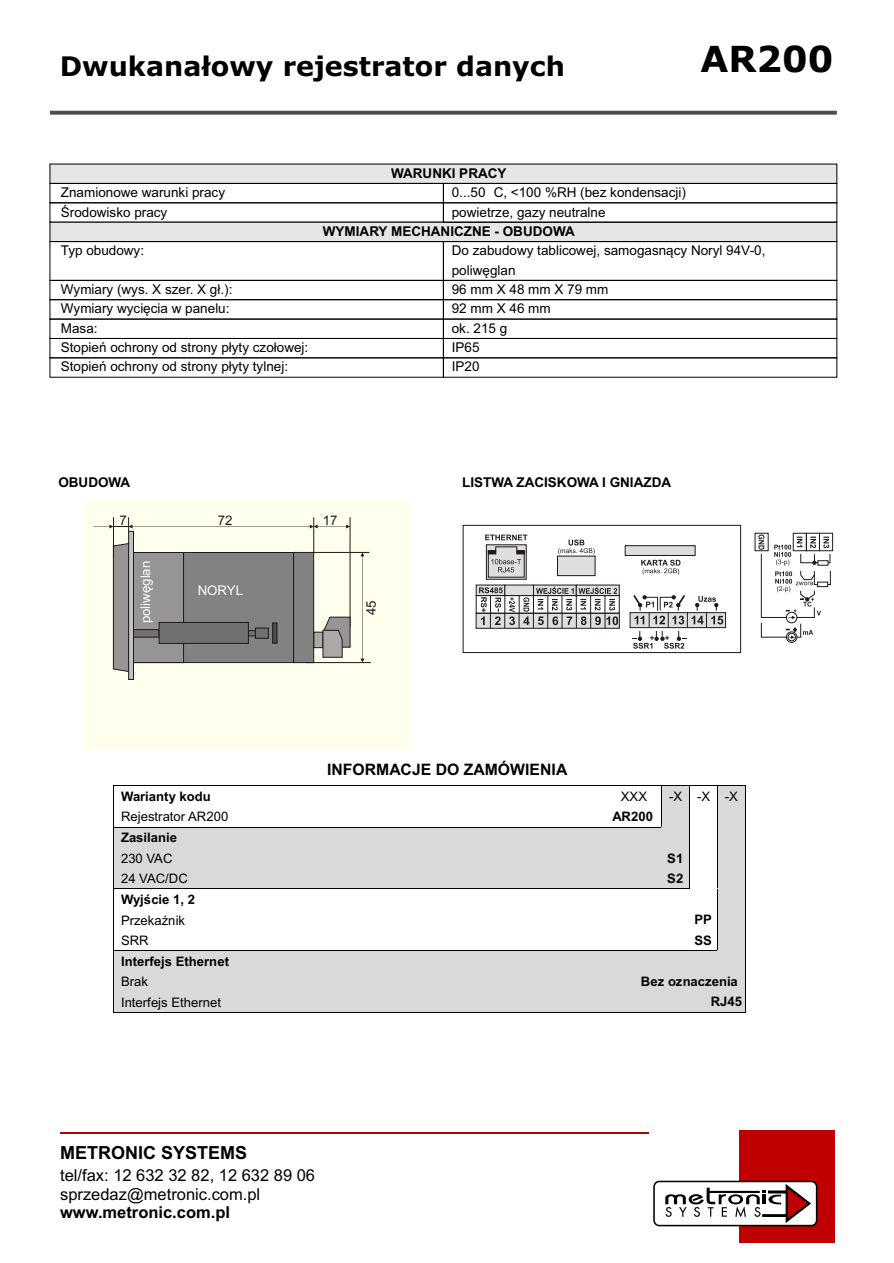
<style>
.page{position:relative;width:894px;height:1263px;background:#fff}
.page>*{position:absolute;margin:0;border:0;box-sizing:border-box;transform-origin:0 0}
.t1{font:700 36px "Verdana";color:#000}
.t2{font:700 27px "Verdana";color:#000}
.t3{font:700 18px "Arial";color:#000}
.t4{font:16.5px/18.5px "Arial";color:#000}
.t5{font:700 16.5px "Arial";color:#000}
.t6{font:700 15.75px "Arial";color:#000}
.t7{font:13.5px/19.4px "Arial";color:#000}
.t8{font:700 13.5px "Arial";color:#000}
.t9{font:13.2px "Arial";color:#fff}
.t10{font:13.2px "Arial";color:#1f1a17}
.t11{font:700 13.05px "Arial";color:#000}
.t12{font:13.05px "Arial";color:#000}
</style>
<div class="page">
<svg style="left:50px;top:111px;width:787px;height:4px;background:#5b5b5b"></svg>
<div style="left:739px;top:1130px;width:95px;height:113px;background:#bf0000"></div>
<svg style="left:653px;top:1181px;width:164px;height:45px"></svg>
<hr style="left:60px;top:1132px;width:589px;height:2px;background:#b00000">
<div style="left:84px;top:500px;width:328px;height:249px;background:#ffffed"></div>
<div style="left:129px;top:553px;width:165px;height:110px;background:#828282;border:1px solid #1f1a17"></div>
<div style="left:129px;top:553px;width:55px;height:110px;background:#969494;border:1px solid #1f1a17"></div>
<div style="left:294px;top:552px;width:20px;height:111px;background:#828282;border:1px solid #1f1a17"></div>
<svg style="left:113px;top:544px;width:16px;height:128px;background:#898686"></svg>
<svg style="left:129px;top:531px;width:4px;height:148px"></svg>
<hr style="left:113px;top:517px;width:1px;height:41px;background:#1f1a17">
<hr style="left:313px;top:517px;width:1px;height:35px;background:#1f1a17">
<hr style="left:350px;top:517px;width:1px;height:111px;background:#1f1a17">
<hr style="left:314px;top:552px;width:55px;height:1px;background:#1f1a17">
<svg style="left:360px;top:552px;width:4px;height:110px"></svg>
<hr style="left:305px;top:662px;width:66px;height:1px;background:#1f1a17">
<div style="left:133px;top:630px;width:26px;height:7px;background:#737070;border:1px solid #1f1a17"></div>
<svg style="left:273px;top:623px;width:4px;height:20px"></svg>
<svg style="left:248px;top:631px;width:7px;height:5px"></svg>
<div style="left:159px;top:622px;width:89px;height:21px;background:#737070;border:1px solid #1f1a17"></div>
<div style="left:255px;top:628px;width:13px;height:10px;background:#737070;border:1px solid #1f1a17"></div>
<div style="left:314px;top:632px;width:9px;height:16px;background:#aba8a8;border:1px solid #1f1a17"></div>
<svg style="left:323px;top:617px;width:27px;height:41px"></svg>
<svg style="left:93px;top:517px;width:257px;height:14px"></svg>
<svg style="left:486px;top:544px;width:41px;height:36px"></svg>
<svg style="left:488px;top:546px;width:37px;height:32px"></svg>
<div style="left:463px;top:525px;width:278px;height:128px;border:1px solid #1f1a17"></div>
<svg style="left:630px;top:612px;width:96px;height:16px"></svg>
<div style="left:476px;top:613px;width:144px;height:16px;background:#dedede;border:1px solid #1f1a17"></div>
<div style="left:625px;top:545px;width:71px;height:11px;background:#dedede;border:1px solid #1f1a17"></div>
<div style="left:557px;top:556px;width:38px;height:20px;background:#dedede;border:1px solid #1f1a17"></div>
<svg style="left:534px;top:585px;width:42px;height:2px"></svg>
<svg style="left:576px;top:585px;width:43px;height:11px"></svg>
<div style="left:476px;top:585px;width:29px;height:11px;background:#dedede"></div>
<svg style="left:505px;top:585px;width:29px;height:2px"></svg>
<svg style="left:641px;top:560px;width:40px;height:15px"></svg>
<svg style="left:558px;top:540px;width:37px;height:14px"></svg>
<svg style="left:479px;top:587px;width:139px;height:41px"></svg>
<svg style="left:632px;top:595px;width:91px;height:54px"></svg>
<svg style="left:485px;top:535px;width:42px;height:5px"></svg>
<div style="left:786px;top:632px;width:11px;height:11px;border:1px solid #1f1a17;border-radius:50%"></div>
<div style="left:788px;top:633px;width:8px;height:8px;border:1px solid #1f1a17;border-radius:50%"></div>
<div style="left:793px;top:533px;width:14px;height:18px;border:1px solid #1f1a17"></div>
<div style="left:806px;top:533px;width:14px;height:18px;border:1px solid #1f1a17"></div>
<div style="left:819px;top:533px;width:14px;height:18px;border:1px solid #1f1a17"></div>
<div style="left:755px;top:533px;width:14px;height:18px;border:1px solid #1f1a17"></div>
<svg style="left:758px;top:535px;width:73px;height:104px"></svg>
<hr style="left:114px;top:785px;width:445px;height:1px;background:#000">
<hr style="left:559px;top:785px;width:46px;height:1px;background:#000">
<hr style="left:606px;top:785px;width:55px;height:1px;background:#000">
<div style="left:114px;top:828px;width:491px;height:20px;background:#d9d9d9"></div>
<div style="left:605px;top:828px;width:57px;height:20px;background:#d9d9d9"></div>
<hr style="left:114px;top:827px;width:445px;height:1px;background:#000">
<hr style="left:559px;top:827px;width:46px;height:1px;background:#000">
<hr style="left:606px;top:827px;width:55px;height:1px;background:#000">
<div style="left:114px;top:848px;width:491px;height:20px;background:#d9d9d9"></div>
<div style="left:605px;top:848px;width:59px;height:20px;background:#d9d9d9"></div>
<div style="left:114px;top:868px;width:491px;height:21px;background:#d9d9d9"></div>
<div style="left:605px;top:868px;width:56px;height:21px;background:#d9d9d9"></div>
<hr style="left:114px;top:889px;width:445px;height:1px;background:#000">
<hr style="left:559px;top:889px;width:46px;height:1px;background:#000">
<hr style="left:606px;top:889px;width:55px;height:1px;background:#000">
<div style="left:121px;top:951px;width:589px;height:20px;background:#d9d9d9"></div>
<hr style="left:114px;top:950px;width:547px;height:1px;background:#000">
<div style="left:114px;top:971px;width:520px;height:21px;background:#d9d9d9"></div>
<div style="left:634px;top:971px;width:111px;height:21px;background:#d9d9d9"></div>
<div style="left:121px;top:992px;width:580px;height:20px;background:#d9d9d9"></div>
<svg style="left:114px;top:888px;width:1px;height:124px"></svg>
<hr style="left:114px;top:1012px;width:594px;height:1px;background:#000">
<svg style="left:661px;top:785px;width:85px;height:228px"></svg>
<div style="left:50px;top:164px;width:787px;height:20px;background:#e6e6e6"></div>
<div style="left:50px;top:183px;width:394px;height:20px;border:1px solid #000"></div>
<div style="left:50px;top:222px;width:787px;height:20px;background:#e6e6e6;border:1px solid #000"></div>
<div style="left:50px;top:241px;width:394px;height:40px;border:1px solid #000"></div>
<div style="left:50px;top:280px;width:394px;height:20px;border:1px solid #000"></div>
<div style="left:50px;top:319px;width:394px;height:20px;border:1px solid #000"></div>
<div style="left:50px;top:338px;width:394px;height:20px;border:1px solid #000"></div>
<div style="left:443px;top:183px;width:394px;height:20px;border:1px solid #000"></div>
<div style="left:443px;top:241px;width:394px;height:40px;border:1px solid #000"></div>
<div style="left:443px;top:280px;width:394px;height:20px;border:1px solid #000"></div>
<div style="left:443px;top:319px;width:394px;height:20px;border:1px solid #000"></div>
<div style="left:443px;top:338px;width:394px;height:20px;border:1px solid #000"></div>
<h2 class="t2" style="left:60px;top:55px;width:507px">Dwukana³owy rejestrator danych</h2>
<h1 class="t1" style="left:700px;top:45px;width:134px">AR200</h1>
<p class="t8" style="left:391px;top:168px;width:117px">WARUNKI PRACY</p>
<p class="t7" style="left:61px;top:184px;width:166px">Znamionowe warunki pracy</p>
<p class="t7" style="left:452px;top:184px;width:236px">0...50 C, &lt;100 %RH (bez kondensacji)</p>
<p class="t7" style="left:61px;top:204px;width:108px">Œrodowisko pracy</p>
<p class="t7" style="left:452px;top:204px;width:155px">powietrze, gazy neutralne</p>
<p class="t8" style="left:323px;top:226px;width:253px">WYMIARY MECHANICZNE - OBUDOWA</p>
<p class="t7" style="left:61px;top:242px;width:85px">Typ obudowy:</p>
<p class="t7" style="left:452px;top:242px;width:315px">Do zabudowy tablicowej, samogasn¹cy Noryl 94V-0, poliwêglan</p>
<p class="t7" style="left:61px;top:281px;width:173px">Wymiary (wys. X szer. X g³.):</p>
<p class="t7" style="left:452px;top:281px;width:158px">96 mm X 48 mm X 79 mm</p>
<p class="t7" style="left:61px;top:300px;width:170px">Wymiary wyciêcia w panelu:</p>
<p class="t7" style="left:452px;top:300px;width:100px">92 mm X 46 mm</p>
<p class="t7" style="left:61px;top:319px;width:38px">Masa:</p>
<p class="t7" style="left:452px;top:319px;width:57px">ok. 215 g</p>
<p class="t7" style="left:61px;top:339px;width:249px">Stopieñ ochrony od strony p³yty czo³owej:</p>
<p class="t7" style="left:452px;top:339px;width:29px">IP65</p>
<p class="t7" style="left:61px;top:358px;width:229px">Stopieñ ochrony od strony p³yty tylnej:</p>
<p class="t7" style="left:452px;top:358px;width:29px">IP20</p>
<p class="t8" style="left:58px;top:477px;width:73px">OBUDOWA</p>
<p class="t8" style="left:462px;top:477px;width:210px">LISTWA ZACISKOWA I GNIAZDA</p>
<p class="t10" style="left:119px;top:515px;width:9px">7</p>
<p class="t10" style="left:218px;top:515px;width:16px">72</p>
<p class="t10" style="left:323px;top:515px;width:16px">17</p>
<p class="t9" style="left:141px;top:623px;width:64px;rotate:-90deg">poliwêglan</p>
<p class="t9" style="left:198px;top:585px;width:47px">NORYL</p>
<p class="t10" style="left:366px;top:615px;width:16px;rotate:-90deg">45</p>
<p class="t6" style="left:327px;top:764px;width:242px">INFORMACJE DO ZAMÓWIENIA</p>
<p class="t11" style="left:121px;top:791px;width:91px">Warianty kodu</p>
<p class="t12" style="left:621px;top:791px;width:28px">XXX</p>
<p class="t12" style="left:669px;top:791px;width:70px">-X -X -X</p>
<p class="t12" style="left:121px;top:812px;width:109px">Rejestrator AR200</p>
<p class="t11" style="left:612px;top:812px;width:42px">AR200</p>
<p class="t11" style="left:121px;top:833px;width:58px">Zasilanie</p>
<p class="t12" style="left:121px;top:853px;width:53px">230 VAC</p>
<p class="t11" style="left:667px;top:853px;width:18px">S1</p>
<p class="t12" style="left:121px;top:874px;width:68px">24 VAC/DC</p>
<p class="t11" style="left:667px;top:873px;width:18px">S2</p>
<p class="t11" style="left:121px;top:895px;width:76px">Wyjœcie 1, 2</p>
<p class="t12" style="left:121px;top:915px;width:66px">PrzekaŸnik</p>
<p class="t11" style="left:695px;top:915px;width:19px">PP</p>
<p class="t12" style="left:121px;top:935px;width:29px">SRR</p>
<p class="t11" style="left:695px;top:935px;width:19px">SS</p>
<p class="t11" style="left:121px;top:956px;width:109px">Interfejs Ethernet</p>
<p class="t12" style="left:121px;top:977px;width:28px">Brak</p>
<p class="t11" style="left:641px;top:977px;width:98px">Bez oznaczenia</p>
<p class="t12" style="left:121px;top:997px;width:102px">Interfejs Ethernet</p>
<p class="t11" style="left:711px;top:997px;width:33px">RJ45</p>
<h3 class="t3" style="left:60px;top:1145px;width:189px">METRONIC SYSTEMS</h3>
<p class="t4" style="left:60px;top:1168px;width:257px">tel/fax: 12 632 32 82, 12 632 89 06 sprzedaz@metronic.com.pl</p>
<p class="t5" style="left:60px;top:1206px;width:171px">www.metronic.com.pl</p>
</div>
